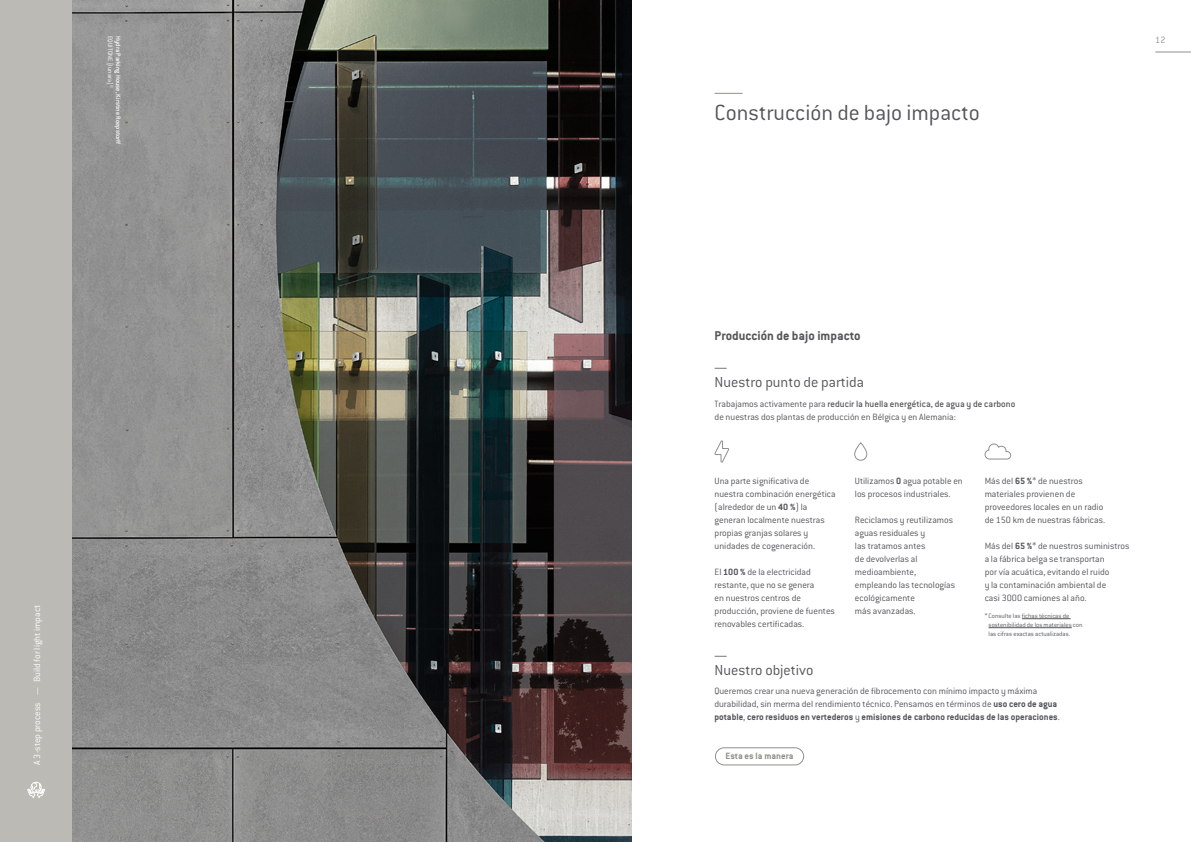
<style>
.page{position:relative;width:1191px;height:842px;background:#fff}
.page>*{position:absolute;margin:0;border:0;box-sizing:border-box;transform-origin:0 0}
.t1{font:300 24px "ITC Conduit LTCE";color:#54565b}
.t2{font:300 16px/15px "ITC Conduit LTCE";color:#54565b}
.t3{font:700 14px "ITC Conduit LTCE";color:#54565b}
.t4{font:300 10px/13px "ITC Conduit LTCE";color:#54565b}
.t5{font:300 10px "ITC Conduit LTCE";color:#fff}
.t6{font:700 10px "ITC Conduit LTCE";color:#909188}
.t7{font:300 10px "ITC Conduit LTCE";color:#909188}
.t8{font:300 7px/9px "ITC Conduit LTCE";color:#54565b}
.t9{font:500 7px "ITC Conduit LTCE";color:#fff}
.t10{font:300 7px "ITC Conduit LTCE";color:#fff}
.t11{font:300 4.1px "ITC Conduit LTCE";color:#fff}
.s1{font-weight:500}
.s2{font-weight:700}
</style>
<div class="page">
<div style="left:0;top:0;width:72px;height:842px;background:#bbbab4"></div>
<img style="left:72px;top:0;width:559px;height:842px">
<svg style="left:27px;top:782px;width:18px;height:16px"></svg>
<svg style="left:714px;top:93px;width:28px;height:1px"></svg>
<svg style="left:714px;top:440px;width:15px;height:23px"></svg>
<div style="left:854px;top:442px;width:13px;height:19px;border:1px solid #909188;border-radius:6px"></div>
<svg style="left:984px;top:443px;width:27px;height:17px"></svg>
<hr style="left:1022px;top:618px;width:48px;height:1px;background:#54565b">
<hr style="left:988px;top:627px;width:83px;height:1px;background:#54565b">
<div style="left:715px;top:747px;width:89px;height:18px;border:1px solid #909188;border-radius:9px"></div>
<hr style="left:1155px;top:52px;width:36px;height:1px;background:#909188">
<p class="t10" style="left:114px;top:36px;width:50px;rotate:90deg">EQUITONE [lunara]</p>
<p class="t9" style="left:122px;top:36px;width:110px;rotate:90deg">Hydra Parking House, Kirstine Roepstorff</p>
<p class="t11" style="left:114px;top:85px;width:4px;rotate:90deg">©</p>
<p class="t5" style="left:31px;top:765px;width:161px;rotate:-90deg">A 3-step process — Build for light impact</p>
<h1 class="t1" style="left:714px;top:99px;width:267px">Construcción de bajo impacto</h1>
<p class="t7" style="left:1155px;top:34px;width:12px">12</p>
<h3 class="t3" style="left:714px;top:327px;width:148px">Producción de bajo impacto</h3>
<h2 class="t2" style="left:714px;top:359px;width:151px">—<br>Nuestro punto de partida</h2>
<p class="t4" style="left:714px;top:397px;width:302px">Trabajamos activamente para <span class="s1">reducir la huella energética, de agua y de carbono </span>de nuestras dos plantas de producción en Bélgica y en Alemania:</p>
<p class="t4" style="left:714px;top:474px;width:123px">Una parte significativa de nuestra combinación energética (alrededor de un <span class="s2">40 %</span>) la generan localmente nuestras propias granjas solares y unidades de cogeneración.</p>
<p class="t4" style="left:714px;top:565px;width:122px">El <span class="s2">100 %</span> de la electricidad restante, que no se genera<br>en nuestros centros de producción, proviene de fuentes renovables certificadas.</p>
<h2 class="t2" style="left:714px;top:648px;width:100px">—<br>Nuestro objetivo</h2>
<p class="t4" style="left:855px;top:474px;width:109px">Utilizamos <span class="s2">0</span> agua potable en los procesos industriales.</p>
<p class="t4" style="left:855px;top:513px;width:102px">Reciclamos y reutilizamos aguas residuales y<br>las tratamos antes<br>de devolverlas al medioambiente, empleando las tecnologías ecológicamente<br>más avanzadas.</p>
<p class="t4" style="left:984px;top:474px;width:122px">Más del <span class="s2">65 %</span>* de nuestros materiales provienen de proveedores locales en un radio de 150 km de nuestras fábricas.</p>
<p class="t4" style="left:984px;top:539px;width:146px">Más del <span class="s2">65 %</span>* de nuestros suministros a la fábrica belga se transportan<br>por vía acuática, evitando el ruido<br>y la contaminación ambiental de<br>casi 3000 camiones al año.</p>
<p class="t8" style="left:988px;top:611px;width:95px;text-indent:-4px">* Consulte las fichas técnicas de sostenibilidad de los materiales con las cifras exactas actualizadas.</p>
<p class="t4" style="left:714px;top:684px;width:347px">Queremos crear una nueva generación de fibrocemento con mínimo impacto y máxima durabilidad, sin merma del rendimiento técnico. Pensamos en términos de <span class="s2">uso cero de agua potable</span>, <span class="s2">cero residuos en vertederos</span> y <span class="s2">emisiones de carbono reducidas de las operaciones</span>.</p>
<p class="t6" style="left:725px;top:750px;width:69px">Esta es la manera</p>
</div>
